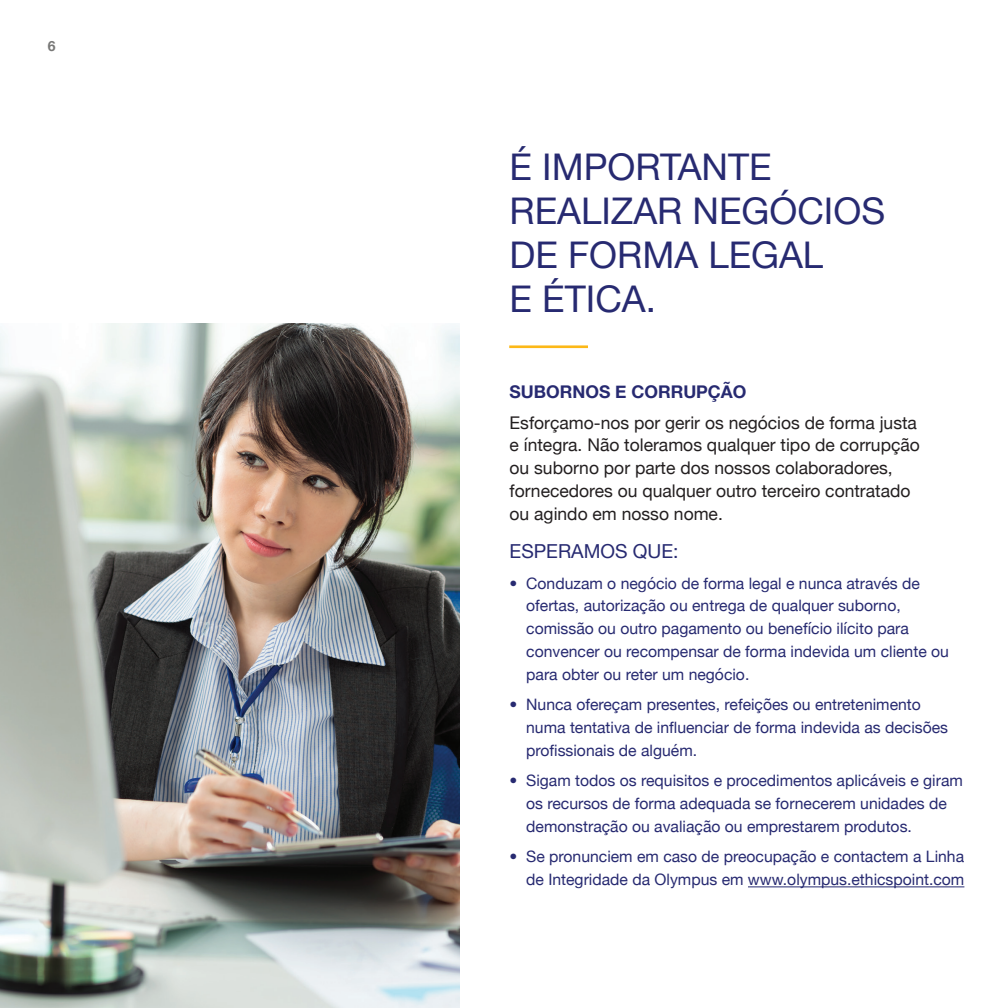
<style>
.page{position:relative;width:1008px;height:1008px;background:#fff}
.page>*{position:absolute;margin:0;border:0;box-sizing:border-box;transform-origin:0 0}
.t1{font:36.75px/44.1px "Helvetica Neue";color:#272a71}
.t2{font:19.25px "Helvetica Neue";color:#272a71}
.t3{font:17.5px/22.8px "Helvetica Neue";color:#231f20}
.t4{font:700 17.5px "Helvetica Neue";color:#272a71}
.t5{font:15.75px/22.8px "Helvetica Neue";color:#272a71}
.t6{font:700 14px "Helvetica Neue";color:#787877}
.s1{font-family:"Helvetica Neue CE"}
</style>
<div class="page">
<hr style="left:748px;top:886px;width:216px;height:1px;background:#272a71">
<img style="left:0;top:323px;width:460px;height:685px">
<hr style="left:509px;top:345px;width:79px;height:3px;background:#fcb817">
<p class="t6" style="left:48px;top:35px;width:9px">6</p>
<h1 class="t1" style="left:510px;top:147px;width:377px">É IMPORTANTE<br>REALIZAR NEGÓCIOS<br>DE FORMA LEGAL<br>E ÉTICA.</h1>
<p class="t4" style="left:510px;top:378px;width:238px">SUBORNOS E CORRUPÇÃO</p>
<p class="t3" style="left:510px;top:412px;width:412px">Esforçamo-nos por gerir os negócios de forma justa e íntegra. Não toleramos qualquer tipo de corrupção ou suborno por parte dos nossos colaboradores, fornecedores ou qualquer outro terceiro contratado ou agindo em nosso nome.</p>
<p class="t2" style="left:510px;top:537px;width:170px">ESPERAMOS QUE:</p>
<p class="t5" style="left:526px;top:573px;width:424px;text-indent:-17px"><span class="s1">•</span> Conduzam o negócio de forma legal e nunca através de ofertas, autorização ou entrega de qualquer suborno, comissão ou outro pagamento ou benefício ilícito para convencer ou recompensar de forma indevida um cliente ou para obter ou reter um negócio.</p>
<p class="t5" style="left:526px;top:694px;width:423px;text-indent:-17px"><span class="s1">•</span> Nunca ofereçam presentes, refeições ou entretenimento numa tentativa de influenciar de forma indevida as decisões profissionais de alguém.</p>
<p class="t5" style="left:526px;top:770px;width:438px;text-indent:-17px"><span class="s1">•</span> Sigam todos os requisitos e procedimentos aplicáveis e giram os recursos de forma adequada se fornecerem unidades de demonstração ou avaliação ou emprestarem produtos.</p>
<p class="t5" style="left:510px;top:846px;width:456px;text-align:right"><span class="s1">•</span> Se pronunciem em caso de preocupação e contactem a Linha de Integridade da Olympus em www.olympus.ethicspoint.com</p>
</div>
